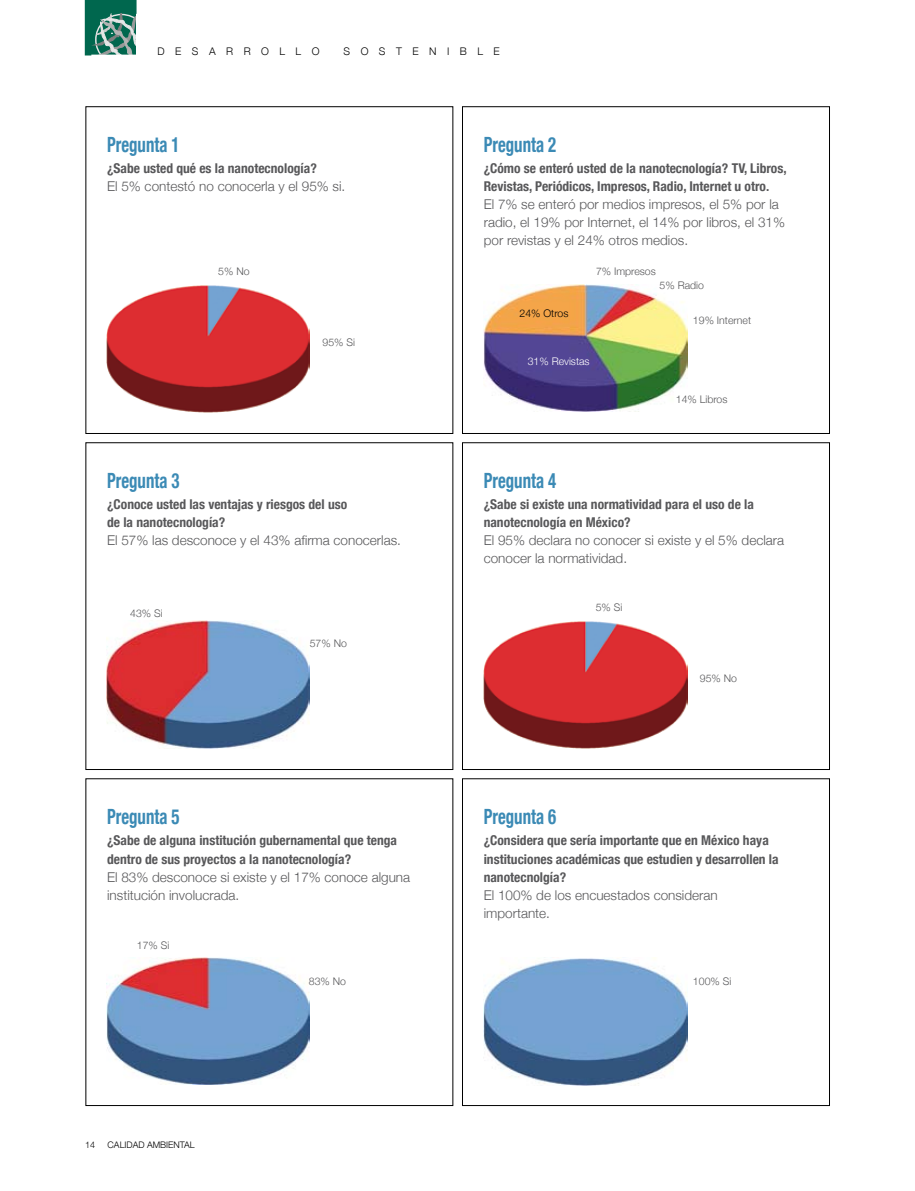
<style>
.page{position:relative;width:915px;height:1191px;background:#fff}
.page>*{position:absolute;margin:0;border:0;box-sizing:border-box;transform-origin:0 0}
.t1{font:700 condensed 21px "Helvetica Neue";color:#3b8ab5;scale:.8 1}
.t2{font:700 condensed 13.5px/18px "Helvetica Neue";color:#58585a}
.t3{font:300 13.5px/18px "Helvetica Neue";color:#58585a}
.t4{font:300 10.5px "Helvetica Neue";color:#58585a}
.t5{font:300 10.5px "Helvetica Neue";letter-spacing:1em;color:#000}
.t6{font:300 10.5px "Helvetica Neue";color:#fff}
.t7{font:300 9px "Helvetica Neue";color:#000}
</style>
<div class="page">
<img style="left:483px;top:284px;width:204px;height:128px">
<img style="left:106px;top:285px;width:204px;height:128px">
<div style="left:85px;top:106px;width:368px;height:328px;border:1px solid #000"></div>
<svg style="left:85px;top:0;width:51px;height:56px;background:#3a8271"></svg>
<div style="left:462px;top:106px;width:367px;height:328px;border:1px solid #000"></div>
<div style="left:462px;top:442px;width:367px;height:328px;border:1px solid #000"></div>
<div style="left:462px;top:778px;width:367px;height:328px;border:1px solid #000"></div>
<img style="left:106px;top:620px;width:204px;height:128px">
<img style="left:483px;top:621px;width:204px;height:127px">
<img style="left:106px;top:957px;width:204px;height:127px">
<img style="left:483px;top:957px;width:204px;height:128px">
<p class="t5" style="left:157px;top:45px;width:48px">DESA</p>
<p class="t5" style="left:226px;top:45px;width:95px">RROLLO</p>
<p class="t5" style="left:343px;top:45px;width:158px">SOSTENIBLE</p>
<h1 class="t1" style="left:107px;top:132px;width:92px">Pregunta 1</h1>
<p class="t2" style="left:107px;top:159px;width:211px">¿Sabe usted qué es la nanotecnología?</p>
<p class="t3" style="left:107px;top:177px;width:240px">El 5% contestó no conocerla y el 95% si.</p>
<p class="t4" style="left:218px;top:265px;width:33px">5% No</p>
<p class="t4" style="left:322px;top:336px;width:34px">95% Si</p>
<h1 class="t1" style="left:107px;top:468px;width:92px">Pregunta 3</h1>
<p class="t2" style="left:107px;top:495px;width:241px">¿Conoce usted las ventajas y riesgos del uso de la nanotecnología?</p>
<p class="t3" style="left:107px;top:531px;width:295px">El 57% las desconoce y el 43% afirma conocerlas.</p>
<p class="t4" style="left:130px;top:607px;width:34px">43% Si</p>
<p class="t4" style="left:310px;top:636px;width:39px">57% No</p>
<h1 class="t1" style="left:107px;top:804px;width:92px">Pregunta 5</h1>
<p class="t2" style="left:107px;top:831px;width:291px">¿Sabe de alguna institución gubernamental que tenga dentro de sus proyectos a la nanotecnología?</p>
<p class="t3" style="left:107px;top:867px;width:304px">El 83% desconoce si existe y el 17% conoce alguna institución involucrada.</p>
<p class="t4" style="left:137px;top:939px;width:34px">17% Si</p>
<h1 class="t1" style="left:483px;top:132px;width:92px">Pregunta 2</h1>
<p class="t2" style="left:483px;top:159px;width:304px">¿Cómo se enteró usted de la nanotecnología? TV, Libros,<br>Revistas, Periódicos, Impresos, Radio, Internet u otro.</p>
<p class="t3" style="left:483px;top:195px;width:303px">El 7% se enteró por medios impresos, el 5% por la radio, el 19% por Internet, el 14% por libros, el 31% por revistas y el 24% otros medios.</p>
<p class="t4" style="left:596px;top:264px;width:61px">7% Impresos</p>
<p class="t5" style="left:519px;top:306px;width:50px">24% Otros</p>
<p class="t6" style="left:527px;top:354px;width:63px">31% Revistas</p>
<p class="t4" style="left:659px;top:279px;width:46px">5% Radio</p>
<p class="t4" style="left:692px;top:314px;width:60px">19% Internet</p>
<p class="t4" style="left:675px;top:393px;width:53px">14% Libros</p>
<h1 class="t1" style="left:483px;top:468px;width:92px">Pregunta 4</h1>
<p class="t2" style="left:483px;top:495px;width:271px">¿Sabe si existe una normatividad para el uso de la nanotecnología en México?</p>
<p class="t3" style="left:483px;top:531px;width:302px">El 95% declara no conocer si existe y el 5% declara conocer la normatividad.</p>
<p class="t4" style="left:595px;top:600px;width:28px">5% Si</p>
<p class="t4" style="left:699px;top:671px;width:39px">95% No</p>
<h1 class="t1" style="left:483px;top:804px;width:92px">Pregunta 6</h1>
<p class="t2" style="left:483px;top:831px;width:296px">¿Considera que sería importante que en México haya instituciones académicas que estudien y desarrollen la nanotecnolgía?</p>
<p class="t3" style="left:483px;top:885px;width:235px">El 100% de los encuestados consideran importante.</p>
<p class="t7" style="left:85px;top:1139px;width:12px">14</p>
<p class="t7" style="left:108px;top:1139px;width:89px">CALIDAD AMBIENTAL</p>
<p class="t4" style="left:309px;top:975px;width:39px">83% No</p>
<p class="t4" style="left:692px;top:975px;width:40px">100% Si</p>
</div>
